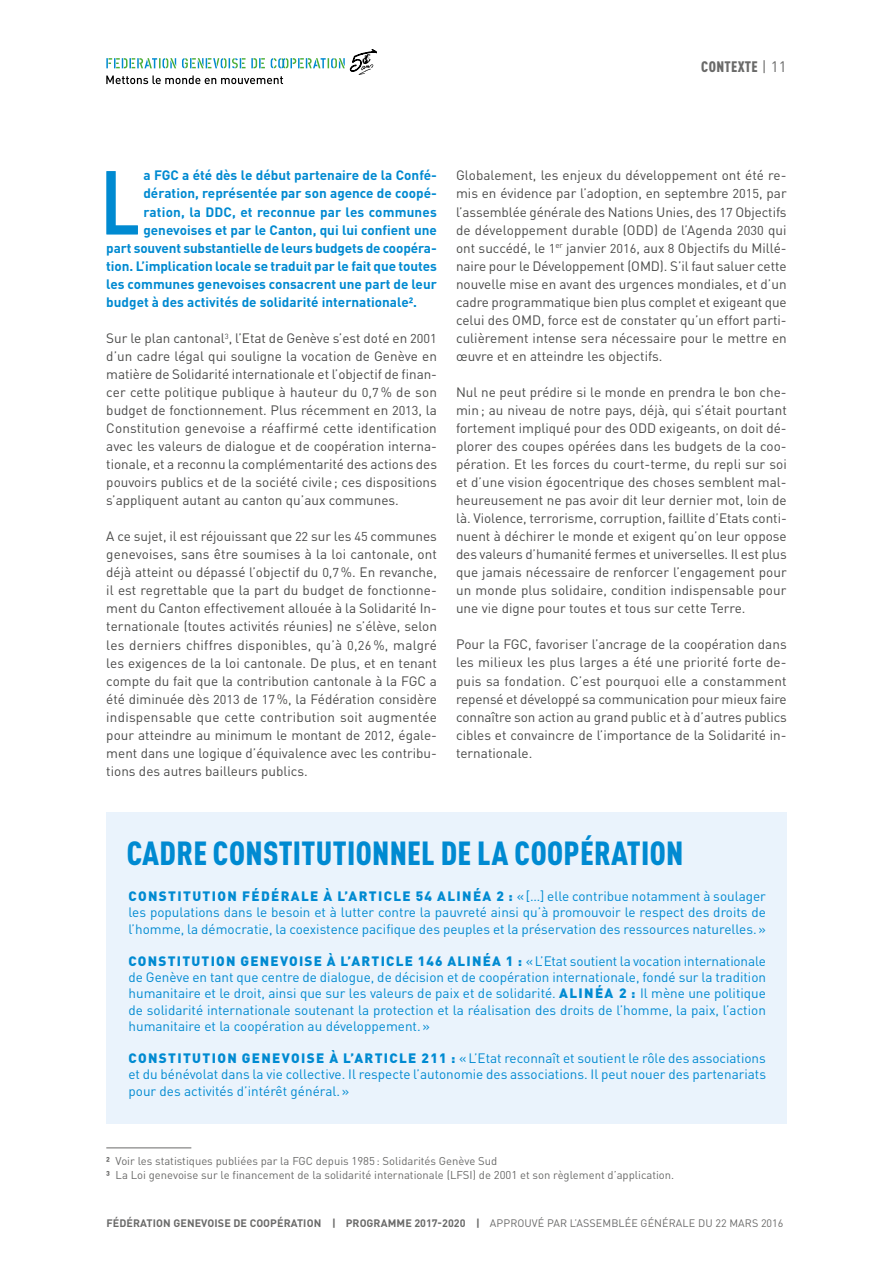
<style>
.page{position:relative;width:893px;height:1263px;background:#fff}
.page>*{position:absolute;margin:0;border:0;box-sizing:border-box;transform-origin:0 0}
.t1{font:90.75px "DIN Schablonierschrift";color:#008ad1}
.t2{font:900 condensed 33px "DINOT";letter-spacing:.01em;color:#008ad1}
.t3{font:900 condensed 15px "DINOT";letter-spacing:.02em;color:#6a6a69}
.t4{font:13.5px/18px "DINOT";color:#4a4a49;text-align:justify}
.t5{font:13.5px/16.2px "DINOT";color:#008ad1;text-align:justify}
.t6{font:700 13.5px "DINOT";color:#008ad1}
.t7{font:900 13.5px "DIN";letter-spacing:.09em;color:#008ad1}
.t8{font:11.25px/13.5px "DINOT";color:#6a6a69}
.t9{font:700 10.8px "DINOT";letter-spacing:.01em;color:#6a6a69}
.s1{font-weight:400;font-stretch:normal}
.s2{font-size:12.75px}
.s3{font-family:"DINOT";font-weight:400}
.s4{font-family:"DIN";font-weight:900}
.s5{font-weight:700}
.s6{font-weight:400}
</style>
<div class="page">
<svg style="left:106px;top:49px;width:271px;height:35px"></svg>
<div style="left:106px;top:812px;width:681px;height:312px;background:#eaf3fc"></div>
<hr style="left:106px;top:1147px;width:85px;height:1px;background:#6a6a69">
<p class="t3" style="left:701px;top:57px;width:87px">CONTEXTE <span class="s1">| 11</span></p>
<h1 class="t1" style="left:99px;top:154px;width:45px">L</h1>
<p class="t6" style="left:143px;top:167px;width:295px">a FGC a été dès le début partenaire de la Confé-</p>
<p class="t6" style="left:143px;top:185px;width:295px">dération, représentée par son agence de coopé-</p>
<p class="t6" style="left:143px;top:203px;width:295px">ration, la DDC, et reconnue par les communes</p>
<p class="t6" style="left:143px;top:221px;width:295px">genevoises et par le Canton, qui lui confient une</p>
<p class="t6" style="left:106px;top:239px;width:332px">part souvent substantielle de leurs budgets de coopéra-</p>
<p class="t6" style="left:106px;top:257px;width:332px">tion. L’implication locale se traduit par le fait que toutes</p>
<p class="t6" style="left:106px;top:275px;width:332px">les communes genevoises consacrent une part de leur</p>
<p class="t6" style="left:106px;top:293px;width:312px">budget à des activités de solidarité internationale2.</p>
<p class="t4" style="left:106px;top:329px;width:332px">Sur le plan cantonal<sup>3</sup>, l’Etat de Genève s’est doté en <span class="s2">2001 </span>d’un cadre légal qui souligne la vocation de Genève en matière de Solidarité internationale et l’objectif de finan&shy;cer cette politique publique à hauteur du <span class="s2">0</span>,<span class="s2">7</span> % de son budget de fonctionnement. Plus récemment en <span class="s2">2013</span>, la Constitution genevoise a réaffirmé cette identification avec les valeurs de dialogue et de coopération interna&shy;tionale, et a reconnu la complémentarité des actions des pouvoirs publics et de la société civile; ces dispositions s’appliquent autant au canton qu’aux communes.</p>
<p class="t4" style="left:106px;top:527px;width:332px">A ce sujet, il est réjouissant que <span class="s2">22</span> sur les <span class="s2">45</span> communes genevoises, sans être soumises à la loi cantonale, ont déjà atteint ou dépassé l’objectif du <span class="s2">0</span>,<span class="s2">7</span>%. En revanche, il est regrettable que la part du budget de fonctionne&shy;ment du Canton effectivement allouée à la Solidarité In&shy;ternationale (toutes activités réunies) ne s’élève, selon les derniers chiffres disponibles, qu’à <span class="s2">0</span>,<span class="s2">26</span> %, malgré les exigences de la loi cantonale. De plus, et en tenant compte du fait que la contribution cantonale à la FGC a été diminuée dès <span class="s2">2013</span> de <span class="s2">17</span>%, la Fédération considère indispensable que cette contribution soit augmentée pour atteindre au minimum le montant de <span class="s2">2012</span>, égale&shy;ment dans une logique d’équivalence avec les contribu&shy;tions des autres bailleurs publics.</p>
<p class="t4" style="left:456px;top:166px;width:332px">Globalement, les enjeux du développement ont été re&shy;mis en évidence par l’adoption, en septembre <span class="s2">2015</span>, par l’assemblée générale des Nations Unies, des <span class="s2">17</span> Objectifs de développement durable (ODD) de l’Agenda <span class="s2">2030</span> qui ont succédé, le <span class="s2">1</span><sup>er</sup> janvier <span class="s2">2016</span>, aux <span class="s2">8</span> Objectifs du Millé&shy;naire pour le Développement (OMD). S’il faut saluer cette nouvelle mise en avant des urgences mondiales, et d’un cadre programmatique bien plus complet et exigeant que celui des OMD, force est de constater qu’un effort parti&shy;culièrement intense sera nécessaire pour le mettre en œuvre et en atteindre les objectifs.</p>
<p class="t4" style="left:456px;top:383px;width:332px">Nul ne peut prédire si le monde en prendra le bon che&shy;min; au niveau de notre pays, déjà, qui s’était pourtant fortement impliqué pour des ODD exigeants, on doit dé&shy;plorer des coupes opérées dans les budgets de la coo&shy;pération. Et les forces du court-terme, du repli sur soi et d’une vision égocentrique des choses semblent mal&shy;heureusement ne pas avoir dit leur dernier mot, loin de là. Violence, terrorisme, corruption, faillite d’Etats conti&shy;nuent à déchirer le monde et exigent qu’on leur oppose des valeurs d’humanité fermes et universelles. Il est plus que jamais nécessaire de renforcer l’engagement pour un monde plus solidaire, condition indispensable pour une vie digne pour toutes et tous sur cette Terre.</p>
<p class="t4" style="left:456px;top:635px;width:332px">Pour la FGC, favoriser l’ancrage de la coopération dans les milieux les plus larges a été une priorité forte de&shy;puis sa fondation. C’est pourquoi elle a constamment repensé et développé sa communication pour mieux faire connaître son action au grand public et à d’autres publics cibles et convaincre de l’importance de la Solidarité in&shy;ternationale.</p>
<h2 class="t2" style="left:127px;top:833px;width:558px">CADRE CONSTITUTIONNEL DE LA COOPÉRATION</h2>
<p class="t7" style="left:128px;top:887px;width:639px">CONSTITUTION FÉDÉRALE À L’ARTICLE 54 ALINÉA 2 : <span class="s3">«[…] elle contribue notamment à soulager</span></p>
<p class="t5" style="left:128px;top:904px;width:639px">les populations dans le besoin et à lutter contre la pauvreté ainsi qu’à promouvoir le respect des droits de l’homme, la démocratie, la coexistence pacifique des peuples et la préservation des ressources naturelles.»</p>
<p class="t7" style="left:128px;top:952px;width:639px">CONSTITUTION GENEVOISE À L’ARTICLE 146 ALINÉA 1 : <span class="s3">«L’Etat soutient la vocation internationale</span></p>
<p class="t5" style="left:128px;top:969px;width:639px">de Genève en tant que centre de dialogue, de décision et de coopération internationale, fondé sur la tradition humanitaire et le droit, ainsi que sur les valeurs de paix et de solidarité. <span class="s4">ALINÉA 2 :</span> Il mène une politique de solidarité internationale soutenant la protection et la réalisation des droits de l’homme, la paix, l’action humanitaire et la coopération au développement.»</p>
<p class="t5" style="left:128px;top:1050px;width:639px"><span class="s4">CONSTITUTION GENEVOISE À L’ARTICLE 211 :</span> «L’Etat reconnaît et soutient le rôle des associations et du bénévolat dans la vie collective. Il respecte l’autonomie des associations. Il peut nouer des partenariats pour des activités d’intérêt général.»</p>
<p class="t8" style="left:106px;top:1154px;width:569px"><span class="s5">²</span> Voir les statistiques publiées par la FGC depuis 1985: Solidarités Genève Sud<br><span class="s5">3</span> La Loi genevoise sur le financement de la solidarité internationale (LFSI) de 2001 et son règlement d’application.</p>
<p class="t9" style="left:106px;top:1216px;width:679px">FÉDÉRATION GENEVOISE DE COOPÉRATION | PROGRAMME 2017-2020 | <span class="s6">APPROUVÉ PAR L’ASSEMBLÉE GÉNÉRALE DU 22 MARS 2016</span></p>
</div>
